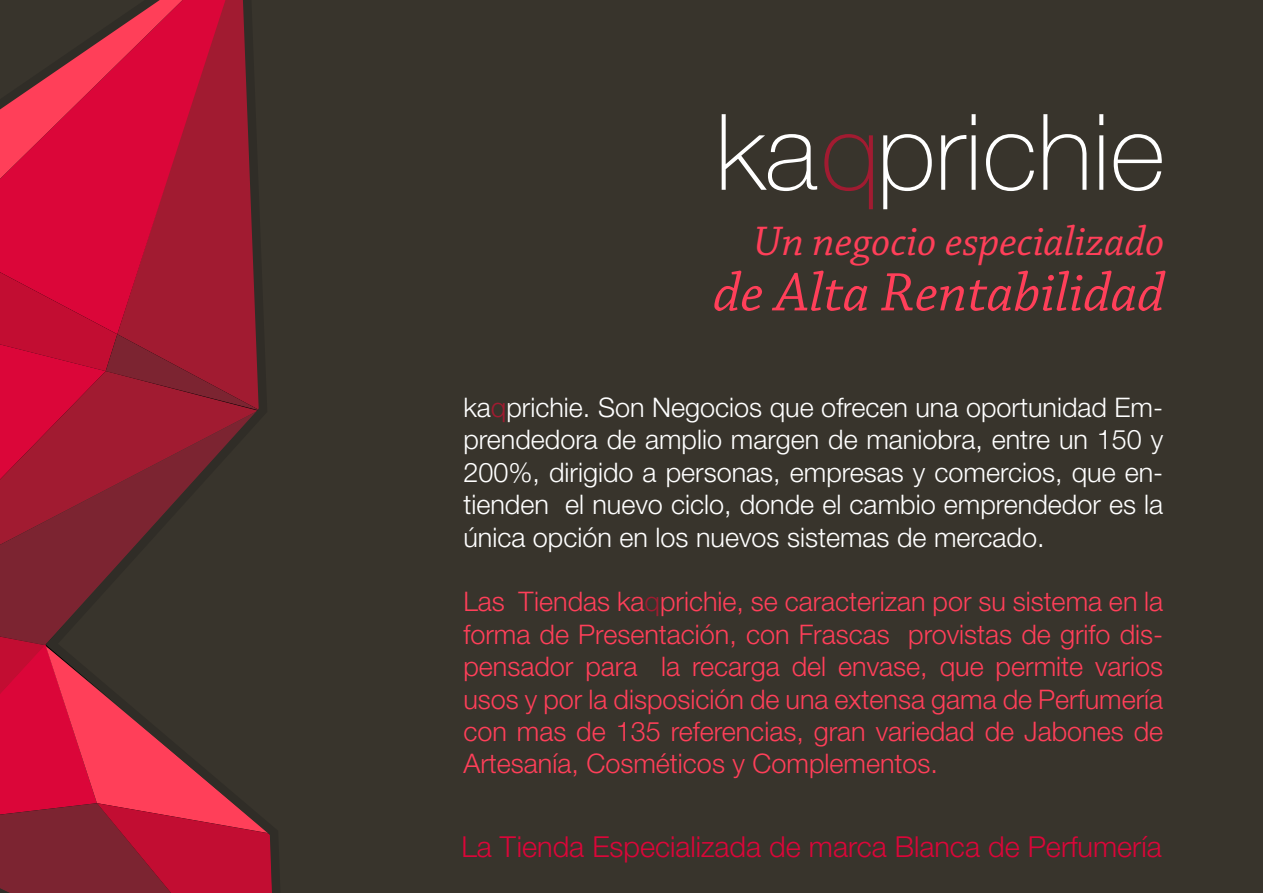
<style>
.page{position:relative;width:1263px;height:893px;background:#38342c}
.page>*{position:absolute;margin:0;border:0;box-sizing:border-box;transform-origin:0 0}
.t1{font:italic 57px "Chaparral Pro";color:#ff3f59}
.t2{font:italic 43.5px "Chaparral Pro";letter-spacing:.005em;color:#ff3f59}
.t3{font:300 28.95px "Helvetica Neue LT Std";color:#db0639}
.t4{font:300 27px/32.4px "Helvetica Neue LT Std";color:#ff3f59;text-align:justify}
.t5{font:300 27px/32.4px "Helvetica Neue LT Std";color:#fff;text-align:justify}
.s1{color:#a11b31}
</style>
<div class="page">
<svg style="left:722px;top:114px;width:95px;height:77px"></svg>
<svg style="left:824px;top:134px;width:49px;height:75px"></svg>
<svg style="left:883px;top:134px;width:49px;height:75px"></svg>
<svg style="left:941px;top:135px;width:25px;height:55px"></svg>
<div style="left:971px;top:135px;width:5px;height:55px;background:#fff"></div>
<div style="left:971px;top:114px;width:5px;height:11px;background:#fff"></div>
<svg style="left:986px;top:134px;width:48px;height:57px"></svg>
<svg style="left:1043px;top:114px;width:43px;height:76px"></svg>
<svg style="left:1099px;top:135px;width:4px;height:55px"></svg>
<svg style="left:1099px;top:114px;width:4px;height:11px"></svg>
<svg style="left:1113px;top:134px;width:49px;height:57px"></svg>
<svg style="left:0;top:0;width:272px;height:893px"></svg>
<h2 class="t2" style="left:753px;top:217px;width:413px">Un negocio especializado</h2>
<h1 class="t1" style="left:713px;top:261px;width:453px">de Alta Rentabilidad</h1>
<p class="t5" style="left:463px;top:391px;width:701px">ka<span class="s1">q</span>prichie. Son Negocios que ofrecen una oportunidad Em&shy;prendedora de amplio margen de maniobra, entre un 150 y 200%, dirigido a personas, empresas y comercios, que en&shy;tienden el nuevo ciclo, donde el cambio emprendedor es la única opción en los nuevos sistemas de mercado.</p>
<p class="t4" style="left:463px;top:585px;width:701px">Las Tiendas ka<span class="s1">q</span>prichie, se caracterizan por su sistema en la forma de Presentación, con Frascas provistas de grifo dis&shy;pensador para la recarga del envase, que permite varios usos y por la disposición de una extensa gama de Perfumería con mas de 135 referencias, gran variedad de Jabones de Artesanía, Cosméticos y Complementos.</p>
<p class="t3" style="left:461px;top:829px;width:702px">La Tienda Especializada de marca Blanca de Perfumería</p>
</div>
